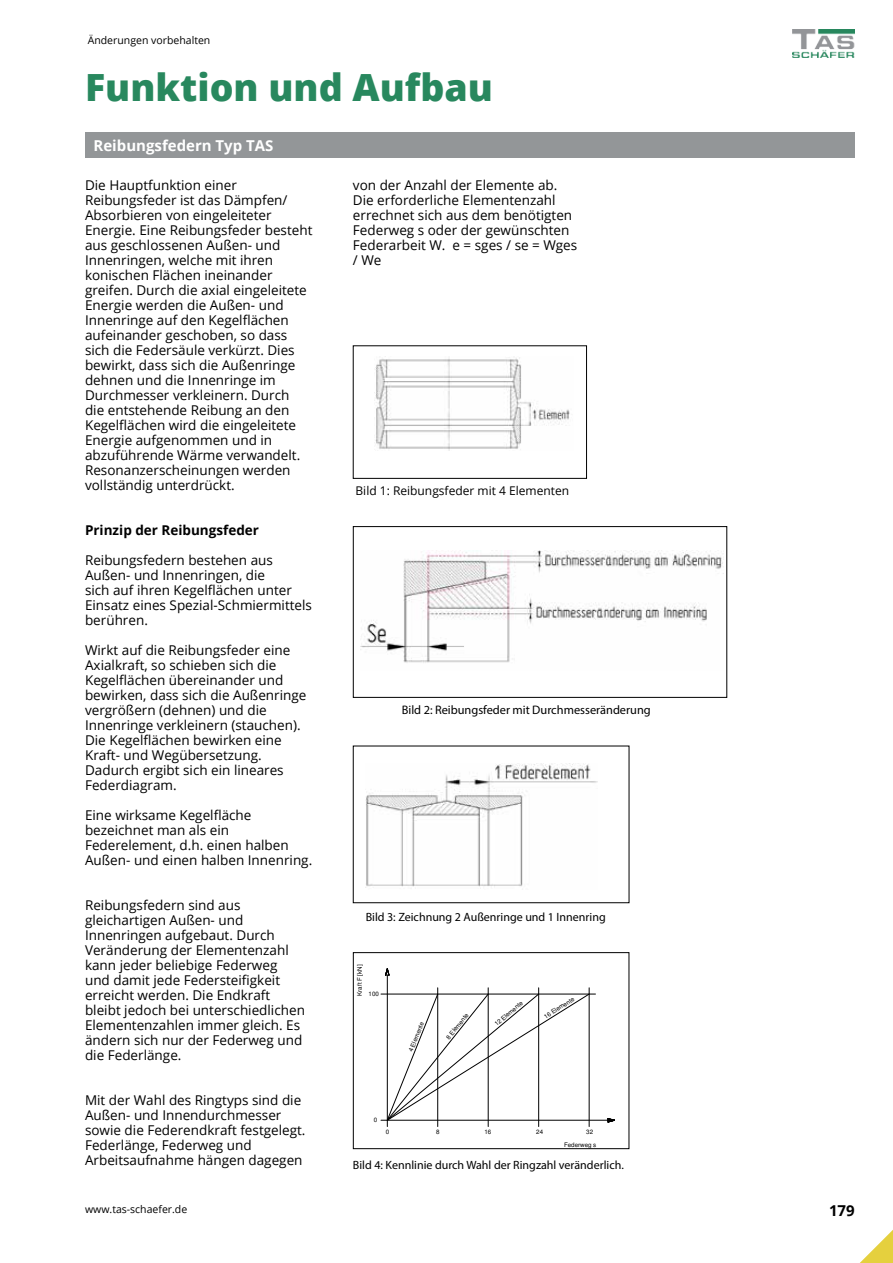
<style>
.page{position:relative;width:893px;height:1263px;background:#fff}
.page>*{position:absolute;margin:0;border:0;box-sizing:border-box;transform-origin:0 0}
.t1{font:800 37.5px "Open Sans";color:#28885e}
.t2{font:700 15px "Open Sans";color:#fff}
.t3{font:700 15px "Open Sans";color:#000}
.t4{font:13.5px/15px "Open Sans";color:#000}
.t5{font:700 13.5px "Open Sans";color:#000}
.t6{font:12.3px "Myriad Pro";color:#000}
.t7{font:12px "Myriad Pro";color:#000}
.t8{font:12px "Open Sans";color:#000}
.t9{font:10.5px "Open Sans";color:#000}
.t10{font:6.15px/13.4px "Helvetica";color:#000}
</style>
<div class="page">
<img style="left:793px;top:30px;width:62px;height:27px">
<div style="left:85px;top:133px;width:770px;height:25px;background:#939698"></div>
<img style="left:374px;top:357px;width:196px;height:93px">
<div style="left:353px;top:345px;width:234px;height:134px;border:1px solid #000"></div>
<img style="left:361px;top:551px;width:363px;height:112px">
<div style="left:353px;top:526px;width:374px;height:172px;border:1px solid #000"></div>
<img style="left:366px;top:763px;width:231px;height:126px">
<hr style="left:387px;top:975px;width:1px;height:151px;background:#000">
<svg style="left:387px;top:995px;width:202px;height:125px"></svg>
<hr style="left:381px;top:1120px;width:227px;height:1px;background:#000">
<hr style="left:381px;top:994px;width:214px;height:1px;background:#000">
<hr style="left:589px;top:988px;width:1px;height:138px;background:#000">
<hr style="left:538px;top:988px;width:1px;height:138px;background:#000">
<hr style="left:488px;top:988px;width:1px;height:138px;background:#000">
<hr style="left:437px;top:988px;width:1px;height:138px;background:#000">
<svg style="left:608px;top:1118px;width:7px;height:4px"></svg>
<svg style="left:385px;top:969px;width:4px;height:7px"></svg>
<div style="left:353px;top:952px;width:276px;height:197px;border:1px solid #000"></div>
<svg style="left:860px;top:1230px;width:33px;height:33px"></svg>
<p class="t9" style="left:88px;top:33px;width:124px">Änderungen vorbehalten</p>
<h1 class="t1" style="left:85px;top:59px;width:409px">Funktion und Aufbau</h1>
<p class="t2" style="left:94px;top:135px;width:181px">Reibungsfedern Typ TAS</p>
<p class="t4" style="left:85px;top:177px;width:229px">Die Hauptfunktion einer<br>Reibungsfeder ist das Dämpfen/<br>Absorbieren von eingeleiteter<br>Energie. Eine Reibungsfeder besteht aus geschlossenen Außen- und<br>Innenringen, welche mit ihren konischen Flächen ineinander greifen. Durch die axial eingeleitete<br>Energie werden die Außen- und<br>Innenringe auf den Kegelflächen aufeinander geschoben, so dass sich die Federsäule verkürzt. Dies bewirkt, dass sich die Außenringe dehnen und die Innenringe im<br>Durchmesser verkleinern. Durch<br>die entstehende Reibung an den<br>Kegelflächen wird die eingeleitete<br>Energie aufgenommen und in abzuführende Wärme verwandelt.<br>Resonanzerscheinungen werden vollständig unterdrückt.</p>
<p class="t5" style="left:85px;top:520px;width:176px">Prinzip der Reibungsfeder</p>
<p class="t4" style="left:85px;top:552px;width:228px">Reibungsfedern bestehen aus<br>Außen- und Innenringen, die<br>sich auf ihren Kegelflächen unter<br>Einsatz eines Spezial-Schmiermittels berühren.</p>
<p class="t4" style="left:85px;top:642px;width:223px">Wirkt auf die Reibungsfeder eine<br>Axialkraft, so schieben sich die<br>Kegelflächen übereinander und bewirken, dass sich die Außenringe vergrößern (dehnen) und die<br>Innenringe verkleinern (stauchen).<br>Die Kegelflächen bewirken eine<br>Kraft- und Wegübersetzung.<br>Dadurch ergibt sich ein lineares<br>Federdiagram.</p>
<p class="t4" style="left:85px;top:807px;width:229px">Eine wirksame Kegelfläche bezeichnet man als ein<br>Federelement, d.h. einen halben<br>Außen- und einen halben Innenring.</p>
<p class="t4" style="left:85px;top:897px;width:221px">Reibungsfedern sind aus gleichartigen Außen- und<br>Innenringen aufgebaut. Durch<br>Veränderung der Elementenzahl kann jeder beliebige Federweg und damit jede Federsteifigkeit erreicht werden. Die Endkraft bleibt jedoch bei unterschiedlichen<br>Elementenzahlen immer gleich. Es ändern sich nur der Federweg und die Federlänge.</p>
<p class="t4" style="left:85px;top:1092px;width:222px">Mit der Wahl des Ringtyps sind die<br>Außen- und Innendurchmesser sowie die Federendkraft festgelegt.<br>Federlänge, Federweg und<br>Arbeitsaufnahme hängen dagegen</p>
<p class="t4" style="left:353px;top:177px;width:226px">von der Anzahl der Elemente ab.<br>Die erforderliche Elementenzahl errechnet sich aus dem benötigten<br>Federweg s oder der gewünschten<br>Federarbeit W. e = sges / se = Wges / We</p>
<p class="t8" style="left:356px;top:482px;width:215px">Bild 1: Reibungsfeder mit 4 Elementen</p>
<p class="t6" style="left:402px;top:702px;width:251px">Bild 2: Reibungsfeder mit Durchmesseränderung</p>
<p class="t7" style="left:366px;top:909px;width:242px">Bild 3: Zeichnung 2 Außenringe und 1 Innenring</p>
<p class="t10" style="left:354px;top:996px;width:33px;rotate:-90deg">Kraft F [kN]</p>
<p class="t10" style="left:369px;top:988px;width:12px">100</p>
<p class="t10" style="left:374px;top:1114px;width:5px">0</p>
<p class="t10" style="left:405px;top:1049px;width:33px;rotate:-69deg">4 Elemente</p>
<p class="t10" style="left:443px;top:1034px;width:33px;rotate:-51deg">8 Elemente</p>
<p class="t10" style="left:491px;top:1020px;width:36px;rotate:-40deg">12 Elemente</p>
<p class="t10" style="left:541px;top:1012px;width:36px;rotate:-34deg">16 Elemente</p>
<p class="t10" style="left:386px;top:1126px;width:5px">0</p>
<p class="t10" style="left:436px;top:1126px;width:5px">8</p>
<p class="t10" style="left:484px;top:1126px;width:8px">16</p>
<p class="t10" style="left:536px;top:1126px;width:8px">24</p>
<p class="t10" style="left:564px;top:1126px;width:34px;text-indent:22px">32<br>Federweg s</p>
<p class="t7" style="left:353px;top:1157px;width:272px">Bild 4: Kennlinie durch Wahl der Ringzahl veränderlich.</p>
<p class="t9" style="left:85px;top:1202px;width:104px">www.tas-schaefer.de</p>
<p class="t3" style="left:829px;top:1200px;width:27px">179</p>
</div>
